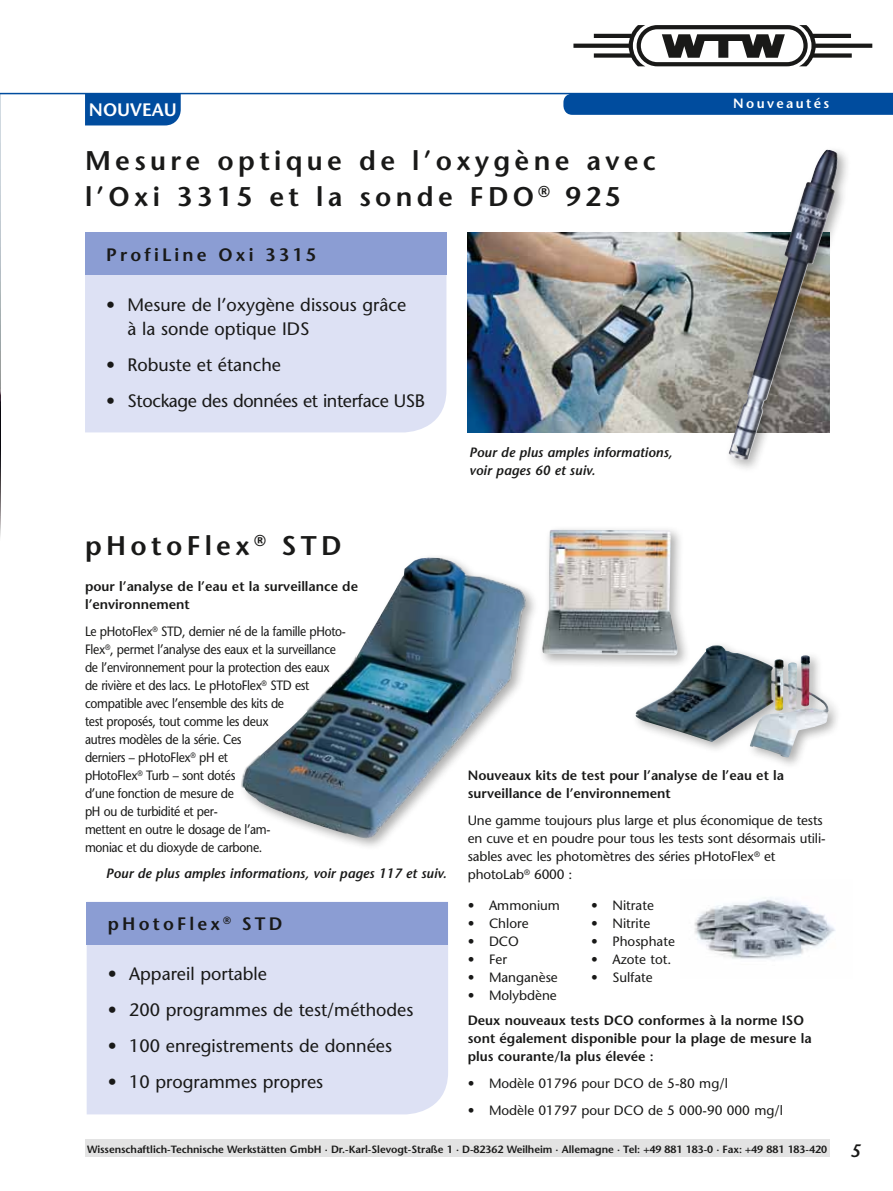
<style>
.page{position:relative;width:893px;height:1191px;background:#fff}
.page>*{position:absolute;margin:0;border:0;box-sizing:border-box;transform-origin:0 0}
.t1{font:600 27px/36px "Stone Sans";letter-spacing:.16em;color:#191918}
.t2{font:18px/24px "Stone Sans";color:#191918}
.t3{font:18px "Stone Sans";letter-spacing:-.02em;color:#191918}
.t4{font:600 18px "Stone Sans";letter-spacing:.175em;color:#191918}
.t5{font:600 18px "Stone Sans";color:#fff}
.t6{font:italic 600 18px "Stone Sans";color:#191918}
.t7{font:13.5px/18px "Stone Sans";letter-spacing:-.025em;color:#191918;scale:.9 1}
.t8{font:600 13.5px/18px "Stone Sans";color:#191918}
.t9{font:13.5px/18px "Stone Sans";letter-spacing:-.025em;color:#191918}
.t10{font:13.5px "Stone Sans";color:#191918}
.t11{font:italic 600 13.5px/18px "Stone Sans";color:#191918}
.t12{font:600 13.5px "Stone Sans";letter-spacing:.175em;color:#fff}
.t13{font:600 10.5px "Stone Sans";letter-spacing:-.005em;color:#191918}
</style>
<div class="page">
<img style="left:468px;top:232px;width:256px;height:200px">
<div style="left:85px;top:94px;width:96px;height:31px;background:#004c9e"></div>
<img style="left:0;top:94px;width:1px;height:443px">
<div style="left:724px;top:145px;width:127px;height:328px;background:#191918;opacity:.35"></div>
<img style="left:729px;top:150px;width:109px;height:310px">
<img style="left:694px;top:897px;width:141px;height:62px">
<div style="left:238px;top:553px;width:301px;height:298px;background:#191918;opacity:.35"></div>
<img style="left:238px;top:553px;width:104px;height:202px">
<div style="left:631px;top:640px;width:210px;height:130px;background:#191918;opacity:.35"></div>
<img style="left:635px;top:645px;width:193px;height:112px">
<div style="left:538px;top:525px;width:152px;height:144px;background:#191918;opacity:.35"></div>
<img style="left:542px;top:530px;width:136px;height:125px">
<hr style="left:0;top:93px;width:893px;height:1px;background:#004c9e">
<div style="left:563px;top:94px;width:330px;height:21px;background:#004c9e"></div>
<svg style="left:573px;top:25px;width:299px;height:41px"></svg>
<div style="left:85px;top:1140px;width:744px;height:17px;background:#e3e3e3"></div>
<div style="left:85px;top:275px;width:361px;height:157px;background:#dde1f4"></div>
<div style="left:85px;top:232px;width:361px;height:43px;background:#8b9dd3"></div>
<div style="left:87px;top:944px;width:361px;height:170px;background:#dde1f4"></div>
<div style="left:87px;top:901px;width:361px;height:43px;background:#8b9dd3"></div>
<h2 class="t5" style="left:89px;top:98px;width:89px">NOUVEAU</h2>
<h1 class="t1" style="left:85px;top:143px;width:572px">Mesure optique de l’oxygène avec l’Oxi 3315 et la sonde FDO <sup>®</sup> 925</h1>
<h2 class="t4" style="left:106px;top:243px;width:211px">ProfiLine Oxi 3315</h2>
<h2 class="t2" style="left:128px;top:292px;width:280px;text-indent:-21px">• Mesure de l’oxygène dissous grâce à la sonde optique IDS</h2>
<h2 class="t2" style="left:106px;top:352px;width:176px">• Robuste et étanche</h2>
<h2 class="t3" style="left:106px;top:389px;width:320px">• Stockage des données et interface USB</h2>
<p class="t11" style="left:469px;top:443px;width:205px">Pour de plus amples informations, voir pages 60 et suiv.</p>
<p class="t12" style="left:733px;top:94px;width:97px">Nouveautés</p>
<h1 class="t1" style="left:85px;top:527px;width:258px">pHotoFlex <sup>®</sup> STD</h1>
<p class="t8" style="left:85px;top:577px;width:275px">pour l’analyse de l’eau et la surveillance de l’environnement</p>
<p class="t7" style="left:85px;top:622px;width:291px">Le pHotoFlex<sup>®</sup> STD, dernier né de la famille pHoto-Flex<sup>®</sup>, permet l’analyse des eaux et la surveillance de l’environnement pour la protection des eaux de rivière et des lacs. Le pHotoFlex<sup>®</sup> STD est compatible avec l’ensemble des kits de<br>test proposés, tout comme les deux<br>autres modèles de la série. Ces<br>derniers – pHotoFlex<sup>®</sup> pH et<br>pHotoFlex<sup>®</sup> Turb – sont dotés<br>d’une fonction de mesure de<br>pH ou de turbidité et per-<br>mettent en outre le dosage de l’am-<br>moniac et du dioxyde de carbone.</p>
<p class="t11" style="left:106px;top:864px;width:342px">Pour de plus amples informations, voir pages 117 et suiv.</p>
<h2 class="t4" style="left:108px;top:912px;width:176px">pHotoFlex <sup>®</sup> STD</h2>
<h2 class="t2" style="left:108px;top:961px;width:161px">• Appareil portable</h2>
<h2 class="t2" style="left:108px;top:997px;width:307px">• 200 programmes de test/méthodes</h2>
<h2 class="t2" style="left:108px;top:1033px;width:286px">• 100 enregistrements de données</h2>
<h2 class="t2" style="left:108px;top:1069px;width:217px">• 10 programmes propres</h2>
<p class="t8" style="left:468px;top:766px;width:318px">Nouveaux kits de test pour l’analyse de l’eau et la surveillance de l’environnement</p>
<p class="t9" style="left:468px;top:811px;width:359px">Une gamme toujours plus large et plus économique de tests en cuve et en poudre pour tous les tests sont désormais utili&shy;sables avec les photomètres des séries pHotoFlex<sup>®</sup> et photoLab<sup>®</sup> 6000 :</p>
<p class="t10" style="left:468px;top:897px;width:94px">• Ammonium</p>
<p class="t9" style="left:468px;top:914px;width:62px">• Chlore</p>
<p class="t9" style="left:468px;top:932px;width:53px">• DCO</p>
<p class="t9" style="left:468px;top:950px;width:41px">• Fer</p>
<p class="t10" style="left:468px;top:969px;width:92px">• Manganèse</p>
<p class="t10" style="left:468px;top:987px;width:91px">• Molybdène</p>
<p class="t10" style="left:591px;top:897px;width:64px">• Nitrate</p>
<p class="t10" style="left:591px;top:915px;width:61px">• Nitrite</p>
<p class="t10" style="left:591px;top:933px;width:85px">• Phosphate</p>
<p class="t10" style="left:591px;top:951px;width:82px">• Azote tot.</p>
<p class="t10" style="left:591px;top:969px;width:63px">• Sulfate</p>
<p class="t8" style="left:468px;top:1011px;width:345px">Deux nouveaux tests DCO conformes à la norme ISO sont également disponible pour la plage de mesure la plus courante/la plus élevée :</p>
<p class="t10" style="left:468px;top:1075px;width:262px">• Modèle 01796 pour DCO de 5-80 mg/l</p>
<p class="t10" style="left:468px;top:1102px;width:317px">• Modèle 01797 pour DCO de 5 000-90 000 mg/l</p>
<p class="t13" style="left:87px;top:1142px;width:741px">Wissenschaftlich-Technische Werkstätten GmbH · Dr.-Karl-Slevogt-Straße 1 · D-82362 Weilheim · Allemagne · Tel: +49 881 183-0 · Fax: +49 881 183-420</p>
<h2 class="t6" style="left:850px;top:1139px;width:12px">5</h2>
</div>
